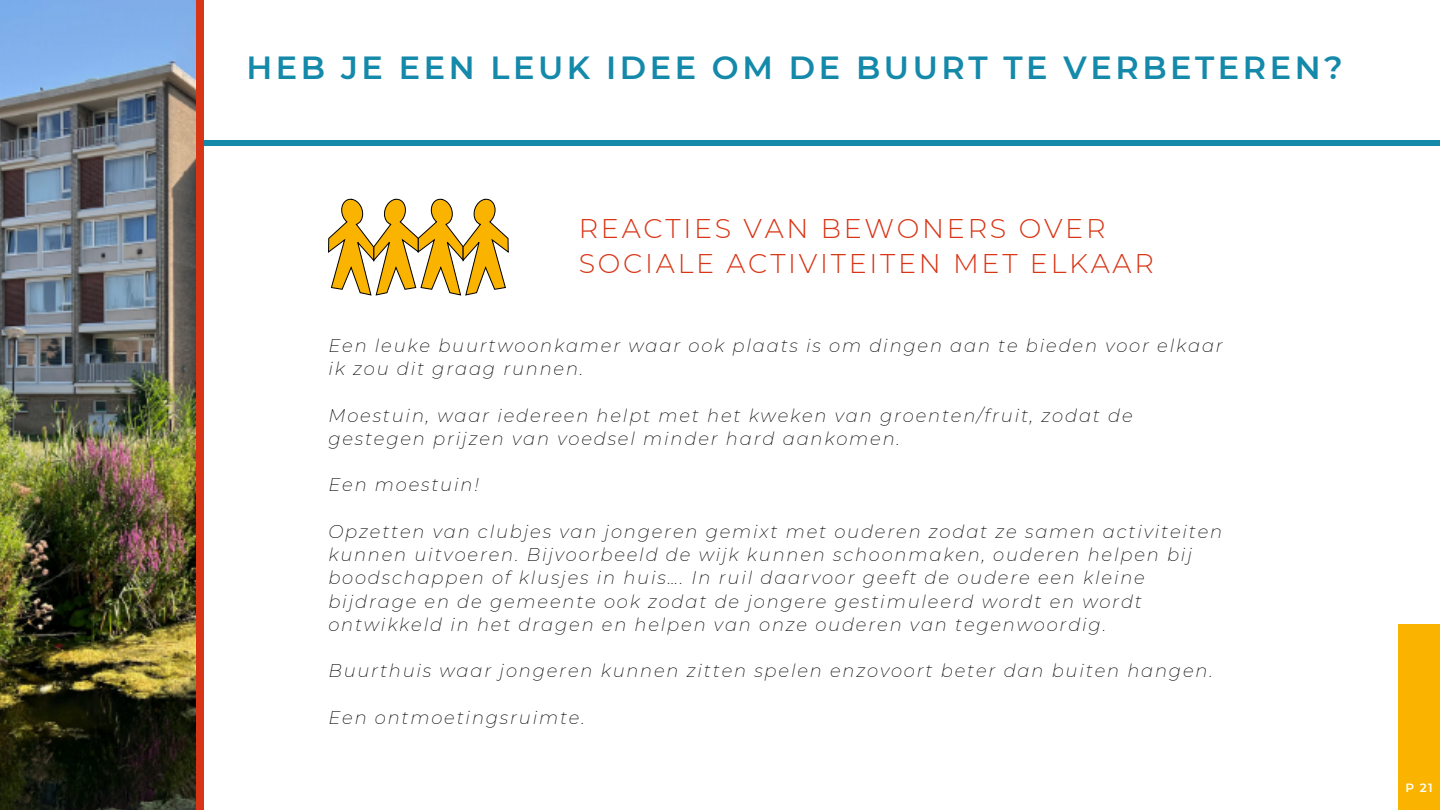
<style>
.page{position:relative;width:1440px;height:810px;background:#fff}
.page>*{position:absolute;margin:0;border:0;box-sizing:border-box;transform-origin:0 0}
.t1{font:600 32px "Montserrat";letter-spacing:.11em;color:#1489aa}
.t2{font:300 27px/34.5px "Montserrat";letter-spacing:.1em;color:#d83516}
.t3{font:italic 200 18px/23.2px "Montserrat";letter-spacing:.1em;color:#000}
.t4{font:600 12px "Montserrat";color:#fff}
</style>
<div class="page">
<div style="left:196px;top:140px;width:1244px;height:6px;background:#1489aa"></div>
<div style="left:196px;top:0;width:8px;height:810px;background:#d83516"></div>
<img style="left:0;top:0;width:196px;height:810px">
<svg style="left:328px;top:198px;width:180px;height:97px"></svg>
<div style="left:1398px;top:624px;width:42px;height:186px;background:#fab400"></div>
<p class="t1" style="left:246px;top:48px;width:1098px">HEB JE EEN LEUK IDEE OM DE BUURT TE VERBETEREN?</p>
<p class="t2" style="left:579px;top:211px;width:577px">REACTIES VAN BEWONERS OVER<br>SOCIALE ACTIVITEITEN MET ELKAAR</p>
<p class="t3" style="left:328px;top:334px;width:896px">Een leuke buurtwoonkamer waar ook plaats is om dingen aan te bieden voor elkaar ik zou dit graag runnen.</p>
<p class="t3" style="left:328px;top:404px;width:806px">Moestuin, waar iedereen helpt met het kweken van groenten/fruit, zodat de gestegen prijzen van voedsel minder hard aankomen.</p>
<p class="t3" style="left:328px;top:473px;width:152px">Een moestuin!</p>
<p class="t3" style="left:328px;top:520px;width:896px">Opzetten van clubjes van jongeren gemixt met ouderen zodat ze samen activiteiten kunnen uitvoeren. Bijvoorbeeld de wijk kunnen schoonmaken, ouderen helpen bij boodschappen of klusjes in huis…. In ruil daarvoor geeft de oudere een kleine bijdrage en de gemeente ook zodat de jongere gestimuleerd wordt en wordt ontwikkeld in het dragen en helpen van onze ouderen van tegenwoordig.</p>
<p class="t3" style="left:328px;top:659px;width:886px">Buurthuis waar jongeren kunnen zitten spelen enzovoort beter dan buiten hangen.</p>
<p class="t3" style="left:328px;top:706px;width:258px">Een ontmoetingsruimte.</p>
<p class="t4" style="left:1406px;top:780px;width:29px">P 21</p>
</div>
